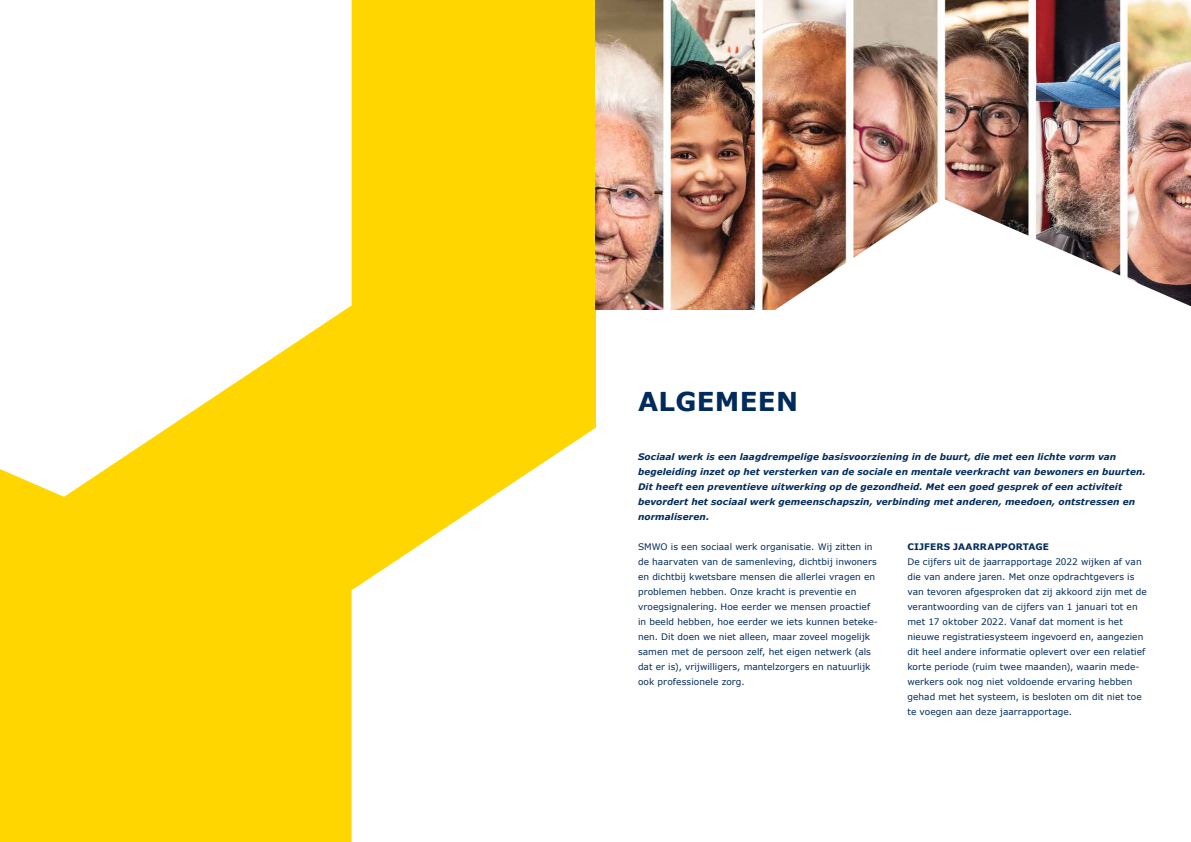
<style>
.page{position:relative;width:1191px;height:842px;background:#fff}
.page>*{position:absolute;margin:0;border:0;box-sizing:border-box;transform-origin:0 0}
.t1{font:700 26px "Verdana";color:#002b5c}
.t2{font:9px/15px "Verdana";letter-spacing:.005em;color:#002b5c}
.t3{font:italic 700 9px/15px "Verdana";letter-spacing:.01em;color:#002b5c}
.t4{font:700 9px "Verdana";color:#002b5c}
</style>
<div class="page">
<div style="left:0;top:0;width:595px;height:842px;background:#ffd600"></div>
<svg style="left:0;top:0;width:351px;height:497px;fill:#fff"></svg>
<svg style="left:351px;top:399px;width:245px;height:443px;fill:#fff"></svg>
<img style="left:595px;top:0;width:596px;height:309px">
<img style="left:655px;top:198px;width:536px;height:112px">
<h1 class="t1" style="left:638px;top:385px;width:80px">ALGEMEEN</h1>
<p class="t3" style="left:638px;top:449px;width:509px">Sociaal werk is een laagdrempelige basisvoorziening in de buurt, die met een lichte vorm van begeleiding inzet op het versterken van de sociale en mentale veerkracht van bewoners en buurten.<br>Dit heeft een preventieve uitwerking op de gezondheid. Met een goed gesprek of een activiteit bevordert het sociaal werk gemeenschapszin, verbinding met anderen, meedoen, ontstressen en normaliseren.</p>
<p class="t4" style="left:907px;top:541px;width:31px">CIJ FERS</p>
<p class="t4" style="left:953px;top:541px;width:8px">JAARRAPPORTA</p>
<p class="t4" style="left:1035px;top:541px;width:14px">GE</p>
<p class="t2" style="left:907px;top:554px;width:241px">De cijfers uit de jaarrapportage 2022 wijken af van die van andere jaren. Met onze opdrachtgevers is van tevoren afgesproken dat zij akkoord zijn met de verantwoording van de cijfers van 1 januari tot en met 17 oktober 2022. Vanaf dat moment is het nieuwe registratiesysteem ingevoerd en, aangezien dit heel andere informatie oplevert over een relatief korte periode (ruim twee maanden), waarin mede&shy;werkers ook nog niet voldoende ervaring hebben gehad met het systeem, is besloten om dit niet toe te voegen aan deze jaarrapportage.</p>
<p class="t2" style="left:638px;top:539px;width:241px">SMWO is een sociaal werk organisatie. Wij zitten in de haarvaten van de samenleving, dichtbij inwoners en dichtbij kwetsbare mensen die allerlei vragen en problemen hebben. Onze kracht is preventie en vroegsignalering. Hoe eerder we mensen proactief in beeld hebben, hoe eerder we iets kunnen beteke&shy;nen. Dit doen we niet alleen, maar zoveel mogelijk samen met de persoon zelf, het eigen netwerk (als dat er is), vrijwilligers, mantelzorgers en natuurlijk ook professionele zorg.</p>
</div>
